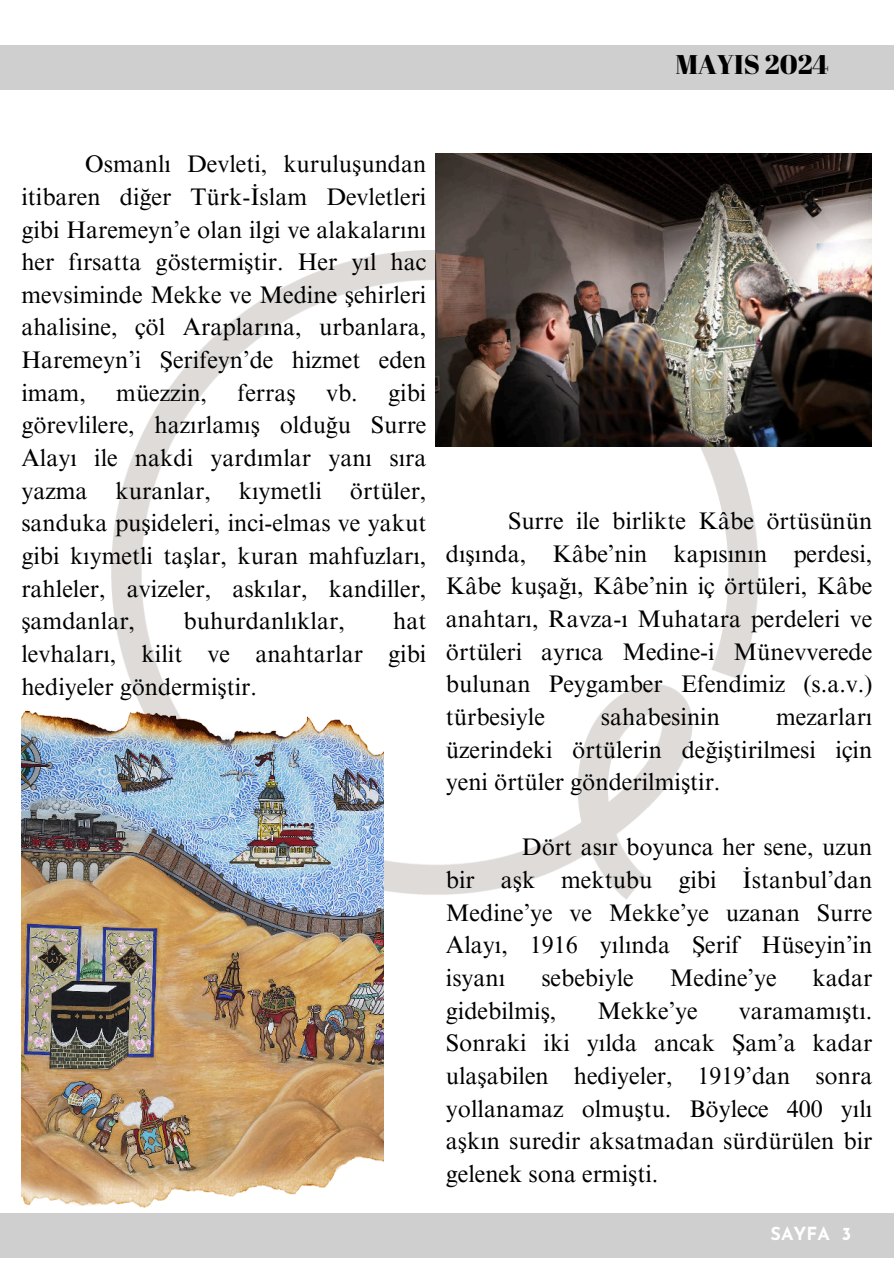
<style>
.page{position:relative;width:894px;height:1264px;background:#fff}
.page>*{position:absolute;margin:0;border:0;box-sizing:border-box;transform-origin:0 0}
.t1{font:27px "Abril Fatface";color:#000}
.t2{font:24px/32.7px "Times NRMT Pro";color:#000;text-align:justify}
.t3{font:700 18px "Josefin Sans";color:#fff}
</style>
<div class="page">
<div style="left:0;top:45px;width:893px;height:44px;background:#d0cfcf"></div>
<div style="left:0;top:1213px;width:893px;height:44px;background:#d0cfcf"></div>
<img style="left:111px;top:251px;width:671px;height:648px">
<img style="left:435px;top:154px;width:436px;height:292px">
<img style="left:21px;top:705px;width:363px;height:503px">
<p class="t1" style="left:675px;top:46px;width:155px">MAYIS 2024</p>
<p class="t2" style="left:21px;top:149px;width:406px;text-indent:64px">Osmanlı Devleti, kuruluşundan itibaren diğer Türk-İslam Devletleri gibi Haremeyn’e olan ilgi ve alakalarını her fırsatta göstermiştir. Her yıl hac mevsiminde Mekke ve Medine şehirleri ahalisine, çöl Araplarına, urbanlara, Haremeyn’i Şerifeyn’de hizmet eden imam,</p>
<p class="t2" style="left:21px;top:377px;width:406px;text-indent:304px">vb. gibi görevlilere, hazırlamış olduğu Surre Alayı ile nakdi yardımlar yanı sıra yazma kuranlar, kıymetli örtüler, sanduka puşideleri, inci-elmas ve yakut gibi kıymetli taşlar, kuran mahfuzları, rahleler, avizeler, askılar, kandiller, şamdanlar,</p>
<p class="t2" style="left:116px;top:377px;width:92px">müezzin,</p>
<p class="t2" style="left:237px;top:377px;width:60px">ferraş</p>
<p class="t2" style="left:21px;top:606px;width:406px;text-indent:372px">hat levhaları, kilit ve anahtarlar gibi hediyeler göndermiştir.</p>
<p class="t2" style="left:183px;top:606px;width:163px">buhurdanlıklar,</p>
<p class="t2" style="left:445px;top:506px;width:428px;text-indent:62px">Surre ile birlikte Kâbe örtüsünün dışında, Kâbe’nin kapısının perdesi, Kâbe kuşağı, Kâbe’nin iç örtüleri, Kâbe anahtarı, Ravza-ı Muhatara perdeleri ve örtüleri ayrıca Medine-i Münevverede bulunan Peygamber Efendimiz (s.a.v.) türbesiyle</p>
<p class="t2" style="left:600px;top:701px;width:120px">sahabesinin</p>
<p class="t2" style="left:445px;top:701px;width:428px;text-indent:330px">mezarları üzerindeki örtülerin değiştirilmesi için yeni örtüler gönderilmiştir.</p>
<p class="t2" style="left:445px;top:832px;width:428px;text-indent:76px">Dört asır boyunca her sene, uzun bir aşk mektubu gibi İstanbul’dan Medine’ye ve Mekke’ye uzanan Surre Alayı, 1916 yılında Şerif Hüseyin’in isyanı</p>
<p class="t2" style="left:541px;top:962px;width:94px">sebebiyle</p>
<p class="t2" style="left:669px;top:962px;width:108px">Medine’ye</p>
<p class="t2" style="left:812px;top:962px;width:61px">kadar</p>
<p class="t2" style="left:445px;top:995px;width:112px">gidebilmiş,</p>
<p class="t2" style="left:597px;top:995px;width:102px">Mekke’ye</p>
<p class="t2" style="left:445px;top:995px;width:428px;text-indent:293px">varamamıştı.<br>Sonraki iki yılda ancak Şam’a kadar ulaşabilen hediyeler, 1919’dan sonra yollanamaz olmuştu. Böylece 400 yılı aşkın suredir aksatmadan sürdürülen bir gelenek sona ermişti.</p>
<p class="t3" style="left:770px;top:1217px;width:82px">SAYFA 3</p>
</div>
